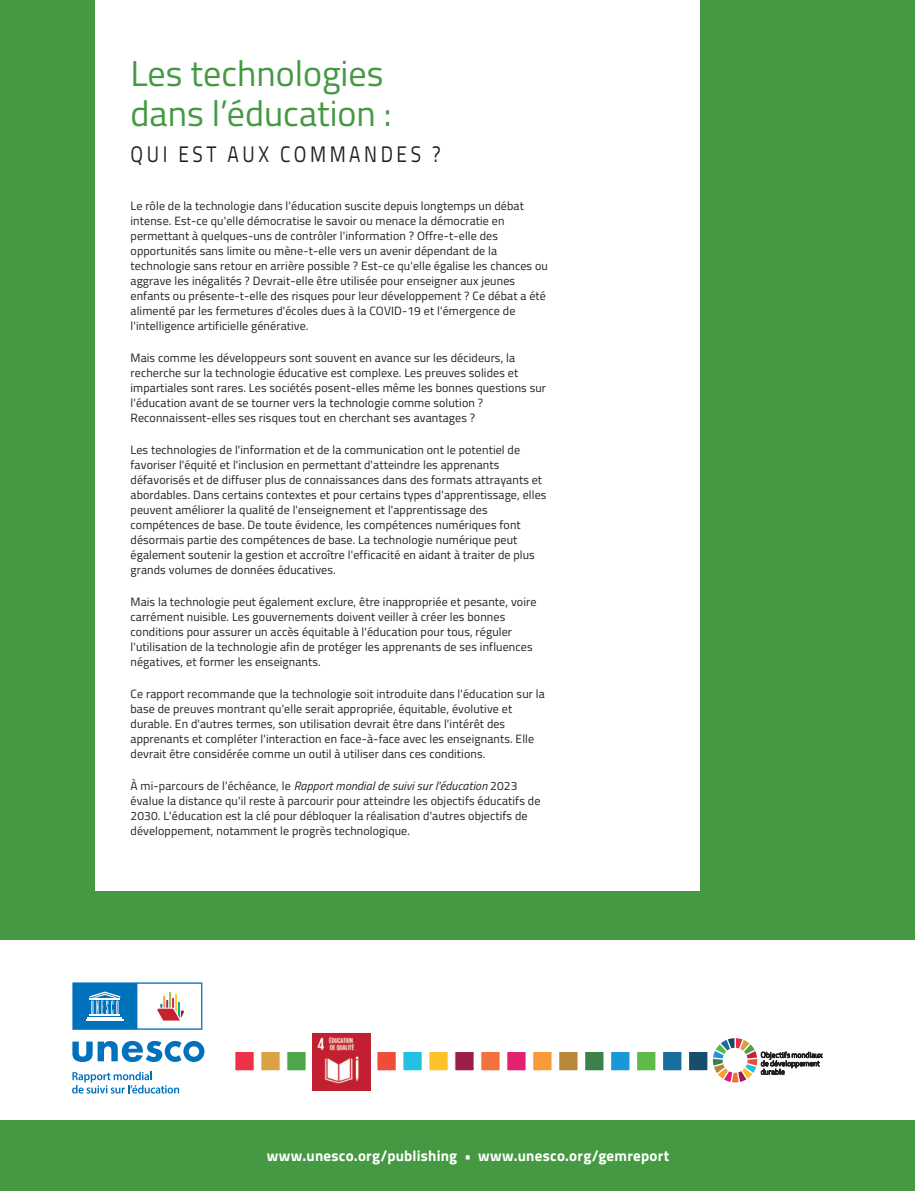
<style>
.page{position:relative;width:915px;height:1191px;background:#fff}
.page>*{position:absolute;margin:0;border:0;box-sizing:border-box;transform-origin:0 0}
.t1{font:36px/40.5px "Titillium Web";color:#449942}
.t2{font:22.5px "Titillium Web";letter-spacing:.185em;color:#231f20;scale:.85 1}
.t3{font:700 15px "Titillium Web";letter-spacing:.015em;color:#fff}
.t4{font:12px/15px "Titillium Web";letter-spacing:.01em;color:#231f20}
.s1{font-style:italic}
</style>
<div class="page">
<div style="left:0;top:0;width:914px;height:939px;background:#449942"></div>
<div style="left:0;top:1120px;width:914px;height:71px;background:#449942"></div>
<div style="left:95px;top:0;width:604px;height:890px;background:#fff"></div>
<div style="left:235px;top:1051px;width:19px;height:20px;background:#ee3148"></div>
<div style="left:234px;top:1050px;width:21px;height:21px;border:1px solid #fff"></div>
<div style="left:260px;top:1051px;width:20px;height:20px;background:#d8a245"></div>
<div style="left:260px;top:1050px;width:21px;height:21px;border:1px solid #fff"></div>
<div style="left:286px;top:1051px;width:20px;height:20px;background:#4da649"></div>
<div style="left:286px;top:1050px;width:21px;height:21px;border:1px solid #fff"></div>
<div style="left:376px;top:1051px;width:20px;height:20px;background:#ef4d39"></div>
<div style="left:376px;top:1050px;width:21px;height:21px;border:1px solid #fff"></div>
<div style="left:402px;top:1051px;width:20px;height:20px;background:#24c0e2"></div>
<div style="left:402px;top:1050px;width:21px;height:21px;border:1px solid #fff"></div>
<div style="left:428px;top:1051px;width:20px;height:20px;background:#fcc228"></div>
<div style="left:428px;top:1050px;width:21px;height:21px;border:1px solid #fff"></div>
<div style="left:454px;top:1051px;width:20px;height:20px;background:#9d1e4a"></div>
<div style="left:454px;top:1050px;width:20px;height:21px;border:1px solid #fff"></div>
<div style="left:480px;top:1051px;width:20px;height:20px;background:#f3713a"></div>
<div style="left:480px;top:1050px;width:20px;height:21px;border:1px solid #fff"></div>
<div style="left:506px;top:1051px;width:20px;height:20px;background:#e42071"></div>
<div style="left:506px;top:1050px;width:20px;height:21px;border:1px solid #fff"></div>
<div style="left:532px;top:1051px;width:20px;height:20px;background:#f89b38"></div>
<div style="left:532px;top:1050px;width:20px;height:21px;border:1px solid #fff"></div>
<div style="left:558px;top:1051px;width:20px;height:20px;background:#b98739"></div>
<div style="left:557px;top:1050px;width:21px;height:21px;border:1px solid #fff"></div>
<div style="left:584px;top:1051px;width:20px;height:20px;background:#3c814c"></div>
<div style="left:583px;top:1050px;width:21px;height:21px;border:1px solid #fff"></div>
<div style="left:610px;top:1051px;width:20px;height:20px;background:#1a97d5"></div>
<div style="left:609px;top:1050px;width:21px;height:21px;border:1px solid #fff"></div>
<div style="left:636px;top:1051px;width:19px;height:20px;background:#5ebb4a"></div>
<div style="left:635px;top:1050px;width:21px;height:21px;border:1px solid #fff"></div>
<div style="left:662px;top:1051px;width:19px;height:20px;background:#176e9f"></div>
<div style="left:661px;top:1050px;width:21px;height:21px;border:1px solid #fff"></div>
<div style="left:688px;top:1051px;width:19px;height:19px;background:#174d6d"></div>
<div style="left:687px;top:1050px;width:21px;height:21px;border:1px solid #fff"></div>
<svg style="left:312px;top:1033px;width:59px;height:58px"></svg>
<svg style="left:712px;top:1038px;width:111px;height:44px"></svg>
<svg style="left:72px;top:1041px;width:132px;height:21px"></svg>
<svg style="left:72px;top:982px;width:130px;height:47px"></svg>
<svg style="left:72px;top:1071px;width:107px;height:22px"></svg>
<img style="left:313px;top:1033px;width:57px;height:57px">
<p class="t1" style="left:130px;top:51px;width:262px">Les technologies dans l’éducation :</p>
<p class="t2" style="left:131px;top:138px;width:366px">QUI EST AUX COMMANDES ?</p>
<p class="t4" style="left:130px;top:198px;width:418px">Le rôle de la technologie dans l'éducation suscite depuis longtemps un débat intense. Est-ce qu'elle démocratise le savoir ou menace la démocratie en permettant à quelques-uns de contrôler l'information ? Offre-t-elle des opportunités sans limite ou mène-t-elle vers un avenir dépendant de la technologie sans retour en arrière possible ? Est-ce qu'elle égalise les chances ou aggrave les inégalités ? Devrait-elle être utilisée pour enseigner aux jeunes enfants ou présente-t-elle des risques pour leur développement ? Ce débat a été alimenté par les fermetures d'écoles dues à la COVID-19 et l'émergence de l'intelligence artificielle générative.</p>
<p class="t4" style="left:130px;top:350px;width:417px">Mais comme les développeurs sont souvent en avance sur les décideurs, la recherche sur la technologie éducative est complexe. Les preuves solides et impartiales sont rares. Les sociétés posent-elles même les bonnes questions sur l'éducation avant de se tourner vers la technologie comme solution ?<br>Reconnaissent-elles ses risques tout en cherchant ses avantages ?</p>
<p class="t4" style="left:130px;top:442px;width:417px">Les technologies de l'information et de la communication ont le potentiel de favoriser l'équité et l'inclusion en permettant d'atteindre les apprenants défavorisés et de diffuser plus de connaissances dans des formats attrayants et abordables. Dans certains contextes et pour certains types d'apprentissage, elles peuvent améliorer la qualité de l'enseignement et l'apprentissage des compétences de base. De toute évidence, les compétences numériques font désormais partie des compétences de base. La technologie numérique peut également soutenir la gestion et accroître l'efficacité en aidant à traiter de plus grands volumes de données éducatives.</p>
<p class="t4" style="left:130px;top:594px;width:407px">Mais la technologie peut également exclure, être inappropriée et pesante, voire carrément nuisible. Les gouvernements doivent veiller à créer les bonnes conditions pour assurer un accès équitable à l'éducation pour tous, réguler l'utilisation de la technologie afin de protéger les apprenants de ses influences négatives, et former les enseignants.</p>
<p class="t4" style="left:130px;top:686px;width:415px">Ce rapport recommande que la technologie soit introduite dans l'éducation sur la base de preuves montrant qu'elle serait appropriée, équitable, évolutive et durable. En d'autres termes, son utilisation devrait être dans l'intérêt des apprenants et compléter l'interaction en face-à-face avec les enseignants. Elle devrait être considérée comme un outil à utiliser dans ces conditions.</p>
<p class="t4" style="left:130px;top:778px;width:411px">À mi-parcours de l'échéance, le <span class="s1">Rapport mondial de suivi sur l'éducation</span> 2023 évalue la distance qu'il reste à parcourir pour atteindre les objectifs éducatifs de 2030. L'éducation est la clé pour débloquer la réalisation d'autres objectifs de développement, notamment le progrès technologique.</p>
<p class="t3" style="left:267px;top:1144px;width:404px">www.unesco.org/publishing • www.unesco.org/gemreport</p>
</div>
